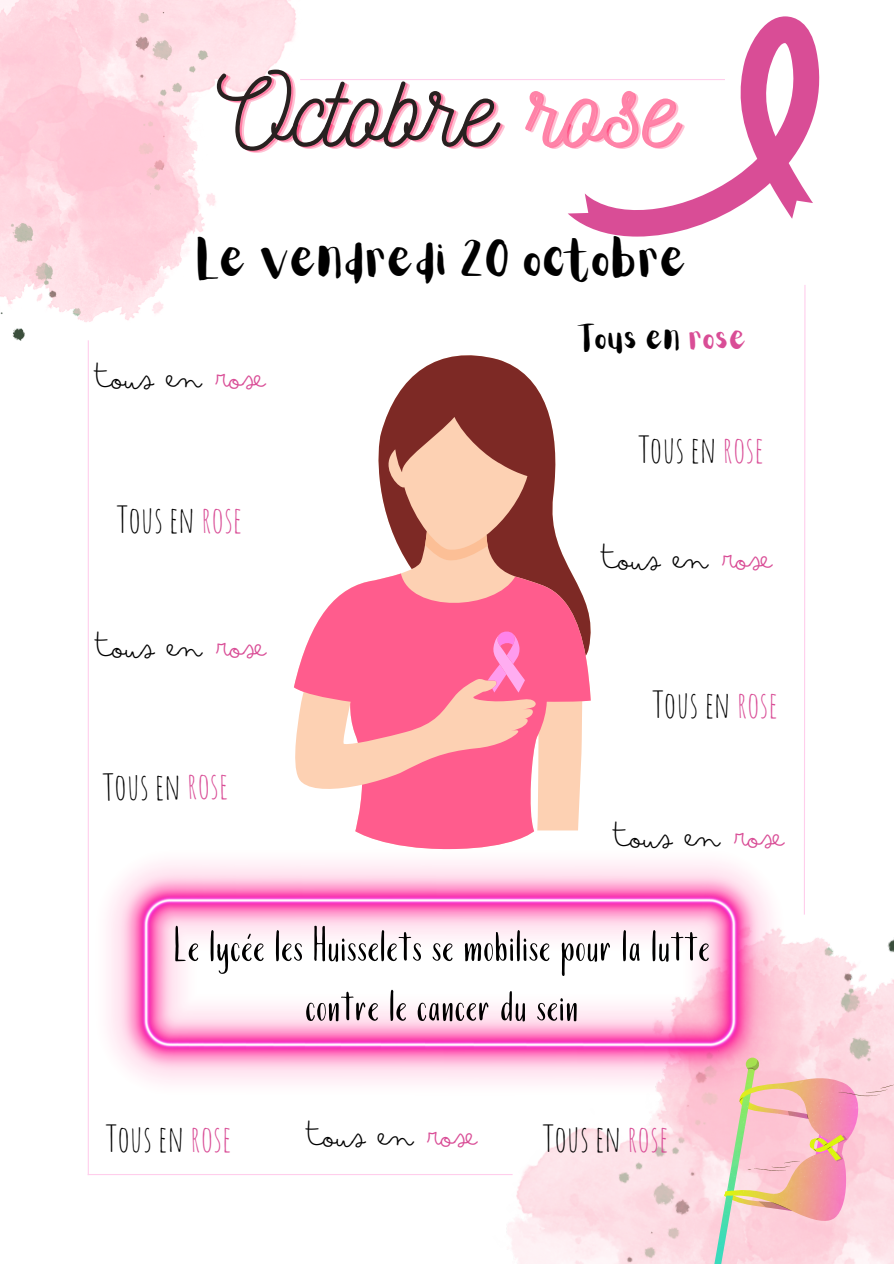
<style>
.page{position:relative;width:894px;height:1264px;background:#fff}
.page>*{position:absolute;margin:0;border:0;box-sizing:border-box;transform-origin:0 0}
.t1{font:102.15px "Nickainley";color:#282120}
.t2{font:61.5px "Amalfi";color:#000}
.t3{font:42px "Aloja Extended";color:#000}
.t4{font:36px "Amatic SC";color:#000}
.t5{font:36px "Bimbo Finetip";color:#000}
.t6{font:27px "Aloja Extended";color:#000}
.s1{color:rgb(255 56 115/.3)}
.s2{color:#d94d96}
</style>
<div class="page">
<hr style="left:88px;top:340px;width:1px;height:835px;background:#ffceec">
<svg style="left:804px;top:285px;width:1px;height:567px"></svg>
<hr style="left:88px;top:1173px;width:424px;height:2px;background:#ffceec">
<hr style="left:300px;top:79px;width:424px;height:1px;background:#ffceec">
<img style="left:0;top:0;width:296px;height:340px">
<img style="left:474px;top:852px;width:419px;height:411px">
<svg style="left:378px;top:355px;width:213px;height:284px"></svg>
<svg style="left:294px;top:573px;width:296px;height:276px;background:#fb91a5"></svg>
<svg style="left:425px;top:531px;width:62px;height:30px;background:#fbc8a7"></svg>
<svg style="left:487px;top:630px;width:38px;height:62px;background:#fe7fbc"></svg>
<svg style="left:568px;top:16px;width:252px;height:220px"></svg>
<svg style="left:713px;top:1057px;width:180px;height:206px;background:#f4c6c8"></svg>
<img style="left:107px;top:849px;width:677px;height:246px">
<p class="t1" style="left:217px;top:45px;width:463px">Octobre <span class="s1">rose</span></p>
<p class="t3" style="left:198px;top:240px;width:492px">Le vendredi 20 octobre</p>
<p class="t5" style="left:99px;top:354px;width:168px">Tous en <span class="s2">rose</span></p>
<p class="t4" style="left:117px;top:496px;width:127px">Tous en <span class="s2">rose</span></p>
<p class="t5" style="left:99px;top:624px;width:168px">Tous en <span class="s2">rose</span></p>
<p class="t4" style="left:102px;top:764px;width:127px;rotate:-1deg">Tous en <span class="s2">rose</span></p>
<p class="t6" style="left:581px;top:326px;width:168px">Tous en <span class="s2">rose</span></p>
<p class="t4" style="left:638px;top:426px;width:127px">Tous en <span class="s2">rose</span></p>
<p class="t5" style="left:605px;top:535px;width:168px">Tous en <span class="s2">rose</span></p>
<p class="t4" style="left:652px;top:681px;width:127px">Tous en <span class="s2">rose</span></p>
<p class="t5" style="left:617px;top:813px;width:168px">Tous en <span class="s2">rose</span></p>
<p class="t2" style="left:173px;top:908px;width:538px">Le lycée les Huisselets semobilise pour la lutte</p>
<p class="t2" style="left:305px;top:968px;width:275px">contre le cancer du sein</p>
<p class="t4" style="left:106px;top:1115px;width:127px">Tous en <span class="s2">rose</span></p>
<p class="t5" style="left:310px;top:1112px;width:168px">Tous en <span class="s2">rose</span></p>
<p class="t4" style="left:543px;top:1115px;width:127px">Tous en <span class="s2">rose</span></p>
</div>
